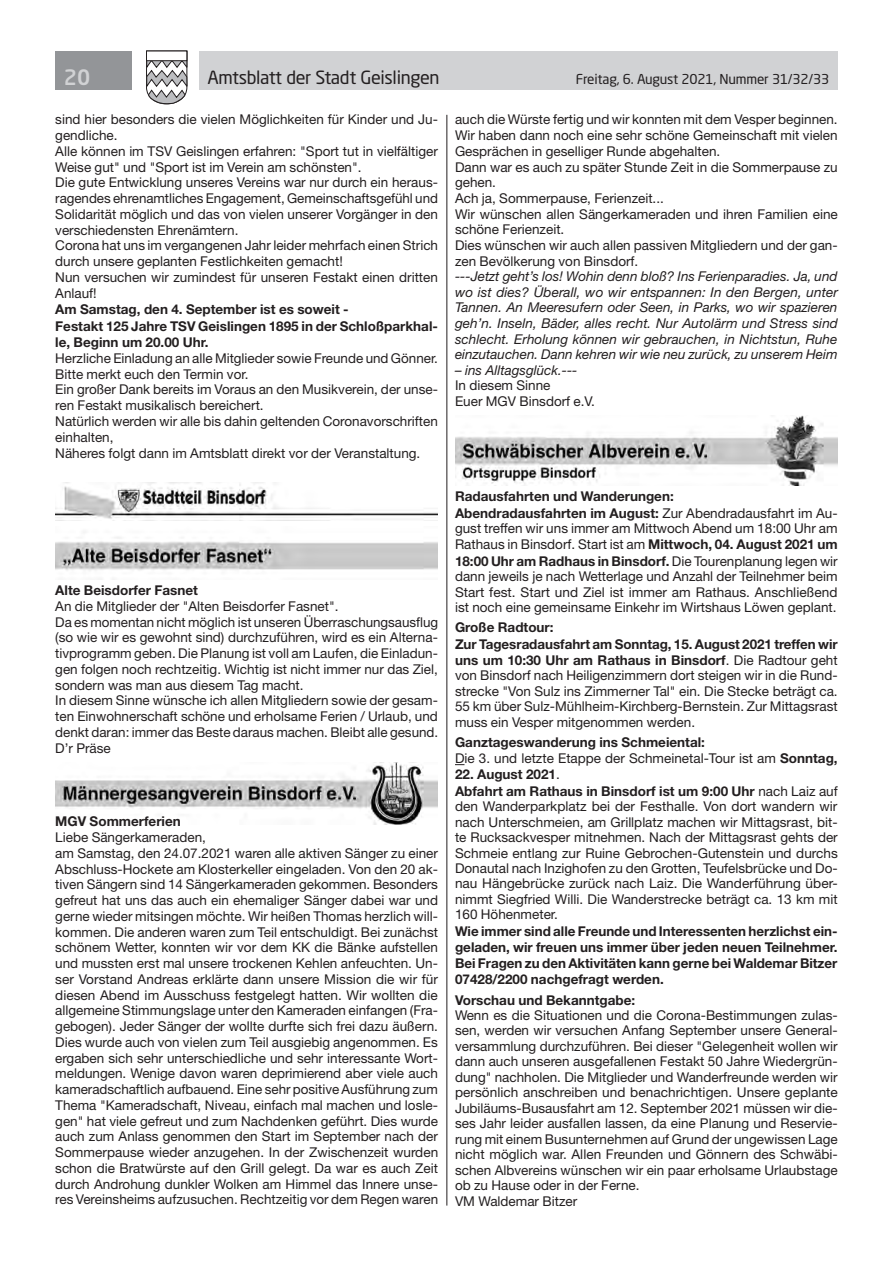
<style>
.page{position:relative;width:893px;height:1263px;background:#fff}
.page>*{position:absolute;margin:0;border:0;box-sizing:border-box;transform-origin:0 0}
.t1{font:500 21px "Neo Sans Std";color:#d1d2d4}
.t2{font:18px "Neo Sans Std";letter-spacing:-.02em;color:#231f20}
.t3{font:13.5px/15.8px "Helvetica Neue LT Std";color:#231f20}
.t4{font:700 13.5px/16.2px "Helvetica Neue LT Std";color:#231f20}
.t5{font:italic 13.5px/15.6px "Helvetica Neue LT Std";color:#231f20;text-align:justify}
.t6{font:13.5px "Neo Sans Std";letter-spacing:-.015em;color:#231f20}
.s1{font-weight:700}
</style>
<div class="page">
<div style="left:199px;top:51px;width:639px;height:38px;background:#d1d2d4"></div>
<div style="left:55px;top:51px;width:77px;height:38px;background:#939598"></div>
<svg style="left:146px;top:50px;width:42px;height:55px"></svg>
<div style="left:146px;top:51px;width:41px;height:10px;background:#fff;border:1px solid #231f20"></div>
<hr style="left:446px;top:115px;width:1px;height:1090px;background:#231f20">
<img style="left:55px;top:483px;width:383px;height:38px">
<img style="left:55px;top:532px;width:383px;height:39px">
<img style="left:55px;top:762px;width:383px;height:63px">
<img style="left:455px;top:416px;width:383px;height:69px">
<h1 class="t1" style="left:64px;top:64px;width:28px">20</h1>
<h2 class="t2" style="left:207px;top:66px;width:234px">Amtsblatt der Stadt Geislingen</h2>
<p class="t6" style="left:576px;top:71px;width:255px">Freitag, 6. August 2021, Nummer 31/32/33</p>
<p class="t3" style="left:55px;top:112px;width:384px">sind hier besonders die vielen Möglichkeiten für Kinder und Ju&shy;gendliche.<br>Alle können im TSV Geislingen erfahren: "Sport tut in vielfältiger Weise gut" und "Sport ist im Verein am schönsten".<br>Die gute Entwicklung unseres Vereins war nur durch ein heraus&shy;ragendes ehrenamtliches Engagement, Gemeinschaftsgefühl und Solidarität möglich und das von vielen unserer Vorgänger in den verschiedensten Ehrenämtern.<br>Corona hat uns im vergangenen Jahr leider mehrfach einen Strich durch unsere geplanten Festlichkeiten gemacht!<br>Nun versuchen wir zumindest für unseren Festakt einen dritten Anlauf!</p>
<p class="t4" style="left:55px;top:301px;width:384px">Am Samstag, den 4. September ist es soweit -<br>Festakt 125 Jahre TSV Geislingen 1895 in der Schloßparkhal&shy;le, Beginn um 20.00 Uhr.</p>
<p class="t3" style="left:55px;top:350px;width:384px">Herzliche Einladung an alle Mitglieder sowie Freunde und Gönner.<br>Bitte merkt euch den Termin vor.<br>Ein großer Dank bereits im Voraus an den Musikverein, der unse&shy;ren Festakt musikalisch bereichert.<br>Natürlich werden wir alle bis dahin geltenden Coronavorschriften einhalten,<br>Näheres folgt dann im Amtsblatt direkt vor der Veranstaltung.</p>
<p class="t3" style="left:455px;top:112px;width:384px">auch die Würste fertig und wir konnten mit dem Vesper beginnen.<br>Wir haben dann noch eine sehr schöne Gemeinschaft mit vielen Gesprächen in geselliger Runde abgehalten.<br>Dann war es auch zu später Stunde Zeit in die Sommerpause zu gehen.<br>Ach ja, Sommerpause, Ferienzeit...<br>Wir wünschen allen Sängerkameraden und ihren Familien eine schöne Ferienzeit.<br>Dies wünschen wir auch allen passiven Mitgliedern und der gan&shy;zen Bevölkerung von Binsdorf.</p>
<p class="t5" style="left:455px;top:268px;width:384px">---Jetzt geht’s los! Wohin denn bloß? Ins Ferienparadies. Ja, und wo ist dies? Überall, wo wir entspannen: In den Bergen, unter Tannen. An Meeresufern oder Seen, in Parks, wo wir spazieren geh’n. Inseln, Bäder, alles recht. Nur Autolärm und Stress sind schlecht. Erholung können wir gebrauchen, in Nichtstun, Ruhe einzutauchen. Dann kehren wir wie neu zurück, zu unserem Heim</p>
<p class="t5" style="left:455px;top:362px;width:124px">– ins Alltagsglück.---</p>
<p class="t3" style="left:455px;top:378px;width:141px">In diesem Sinne<br>Euer MGV Binsdorf e.V.</p>
<p class="t4" style="left:55px;top:582px;width:144px">Alte Beisdorfer Fasnet</p>
<p class="t3" style="left:55px;top:598px;width:384px">An die Mitglieder der "Alten Beisdorfer Fasnet".<br>Da es momentan nicht möglich ist unseren Überraschungsausflug (so wie wir es gewohnt sind) durchzuführen, wird es ein Alterna&shy;tivprogramm geben. Die Planung ist voll am Laufen, die Einladun&shy;gen folgen noch rechtzeitig. Wichtig ist nicht immer nur das Ziel, sondern was man aus diesem Tag macht.<br>In diesem Sinne wünsche ich allen Mitgliedern sowie der gesam&shy;ten Einwohnerschaft schöne und erholsame Ferien / Urlaub, und denkt daran: immer das Beste daraus machen. Bleibt alle gesund.<br>D’r Präse</p>
<p class="t4" style="left:55px;top:813px;width:127px">MGV Sommerferien</p>
<p class="t3" style="left:55px;top:829px;width:384px">Liebe Sängerkameraden,<br>am Samstag, den 24.07.2021 waren alle aktiven Sänger zu einer Abschluss-Hockete am Klosterkeller eingeladen. Von den 20 ak&shy;tiven Sängern sind 14 Sängerkameraden gekommen. Besonders gefreut hat uns das auch ein ehemaliger Sänger dabei war und gerne wieder mitsingen möchte. Wir heißen Thomas herzlich will&shy;kommen. Die anderen waren zum Teil entschuldigt. Bei zunächst schönem Wetter, konnten wir vor dem KK die Bänke aufstellen und mussten erst mal unsere trockenen Kehlen anfeuchten. Un&shy;ser Vorstand Andreas erklärte dann unsere Mission die wir für diesen Abend im Ausschuss festgelegt hatten. Wir wollten die allgemeine Stimmungslage unter den Kameraden einfangen (Fra&shy;gebogen). Jeder Sänger der wollte durfte sich frei dazu äußern.<br>Dies wurde auch von vielen zum Teil ausgiebig angenommen. Es ergaben sich sehr unterschiedliche und sehr interessante Wort&shy;meldungen. Wenige davon waren deprimierend aber viele auch kameradschaftlich aufbauend. Eine sehr positive Ausführung zum Thema "Kameradschaft, Niveau, einfach mal machen und losle&shy;gen" hat viele gefreut und zum Nachdenken geführt. Dies wurde auch zum Anlass genommen den Start im September nach der Sommerpause wieder anzugehen. In der Zwischenzeit wurden schon die Bratwürste auf den Grill gelegt. Da war es auch Zeit durch Androhung dunkler Wolken am Himmel das Innere unse&shy;res Vereinsheims aufzusuchen. Rechtzeitig vor dem Regen waren</p>
<p class="t3" style="left:455px;top:488px;width:384px"><span class="s1">Radausfahrten und Wanderungen:<br>Abendradausfahrten im August:</span> Zur Abendradausfahrt im Au&shy;gust treffen wir uns immer am Mittwoch Abend um 18:00 Uhr am Rathaus in Binsdorf. Start ist am <span class="s1">Mittwoch, 04. August 2021 um 18:00 Uhr am Radhaus in Binsdorf.</span> Die Tourenplanung legen wir dann jeweils je nach Wetterlage und Anzahl der Teilnehmer beim Start fest. Start und Ziel ist immer am Rathaus. Anschließend ist noch eine gemeinsame Einkehr im Wirtshaus Löwen geplant.</p>
<p class="t3" style="left:455px;top:619px;width:384px"><span class="s1">Große Radtour:<br>Zur Tagesradausfahrt am Sonntag, 15. August 2021 treffen wir uns um 10:30 Uhr am Rathaus in Binsdorf</span>. Die Radtour geht von Binsdorf nach Heiligenzimmern dort steigen wir in die Rund&shy;strecke "Von Sulz ins Zimmerner Tal" ein. Die Stecke beträgt ca.<br>55 km über Sulz-Mühlheim-Kirchberg-Bernstein. Zur Mittagsrast muss ein Vesper mitgenommen werden.</p>
<p class="t3" style="left:455px;top:734px;width:384px;line-height:16.2px"><span class="s1">Ganztageswanderung ins Schmeiental:<br></span>Die 3. und letzte Etappe der Schmeinetal-Tour ist am <span class="s1">Sonntag,</span></p>
<p class="t3" style="left:455px;top:767px;width:384px"><span class="s1">22. August 2021</span>.<br><span class="s1">Abfahrt am Rathaus in Binsdorf ist um 9:00 Uhr</span> nach Laiz auf den Wanderparkplatz bei der Festhalle. Von dort wandern wir nach Unterschmeien, am Grillplatz machen wir Mittagsrast, bit&shy;te Rucksackvesper mitnehmen. Nach der Mittagsrast gehts der Schmeie entlang zur Ruine Gebrochen-Gutenstein und durchs Donautal nach Inzighofen zu den Grotten, Teufelsbrücke und Do&shy;nau Hängebrücke zurück nach Laiz. Die Wanderführung über&shy;nimmt Siegfried Willi. Die Wanderstrecke beträgt ca. 13 km mit 160 Höhenmeter.</p>
<p class="t4" style="left:455px;top:922px;width:384px;text-align:justify">Wie immer sind alle Freunde und Interessenten herzlichst ein&shy;geladen, wir freuen uns immer über jeden neuen Teilnehmer.<br>Bei Fragen zu den Aktivitäten kann gerne bei Waldemar Bitzer 07428/2200 nachgefragt werden.</p>
<p class="t4" style="left:455px;top:991px;width:182px">Vorschau und Bekanntgabe:</p>
<p class="t3" style="left:455px;top:1007px;width:384px">Wenn es die Situationen und die Corona-Bestimmungen zulas&shy;sen, werden wir versuchen Anfang September unsere General&shy;versammlung durchzuführen. Bei dieser "Gelegenheit wollen wir dann auch unseren ausgefallenen Festakt 50 Jahre Wiedergrün&shy;dung" nachholen. Die Mitglieder und Wanderfreunde werden wir persönlich anschreiben und benachrichtigen. Unsere geplante Jubiläums-Busausfahrt am 12. September 2021 müssen wir die&shy;ses Jahr leider ausfallen lassen, da eine Planung und Reservie&shy;rung mit einem Busunternehmen auf Grund der ungewissen Lage nicht möglich war. Allen Freunden und Gönnern des Schwäbi&shy;schen Albvereins wünschen wir ein paar erholsame Urlaubstage ob zu Hause oder in der Ferne.<br>VM Waldemar Bitzer</p>
</div>
